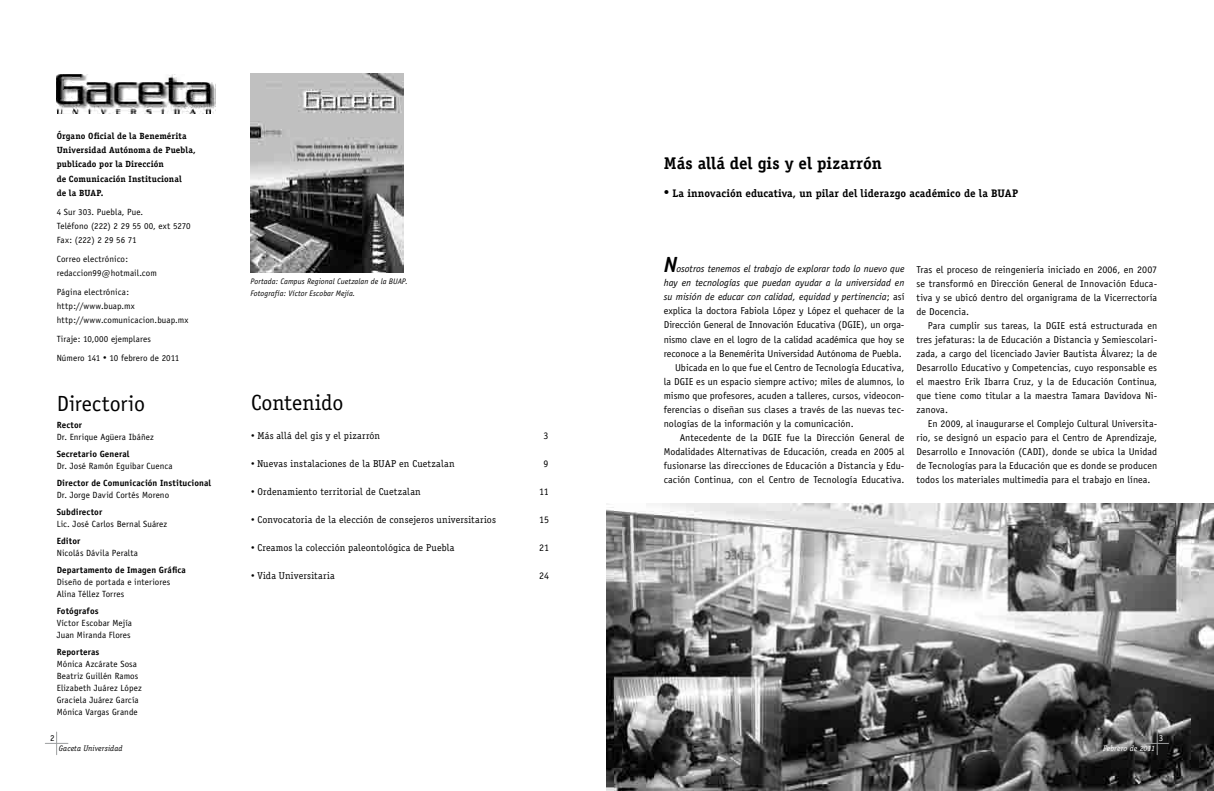
<style>
.page{position:relative;width:1214px;height:791px;background:#fff}
.page>*{position:absolute;margin:0;border:0;box-sizing:border-box;transform-origin:0 0}
.t1{font:22px "Officina Sans";color:#000}
.t2{font:22px "Officina Serif";letter-spacing:-.005em;color:#000}
.t3{font:700 17px "Officina Serif";letter-spacing:.005em;color:#000}
.t4{font:700 11px "Officina Serif";letter-spacing:.005em;color:#000}
.t5{font:10px "Officina Sans";letter-spacing:.005em;color:#000}
.t6{font:10px "Officina Serif";letter-spacing:.01em;color:#000}
.t7{font:italic 10px "Officina Sans";color:#000}
.t8{font:9px/12px "Officina Sans";letter-spacing:.01em;color:#000}
.t9{font:700 9px/14px "Officina Serif";letter-spacing:.01em;color:#000}
.t10{font:700 9px/12px "Officina Sans";letter-spacing:.01em;color:#000}
.t11{font:9px "Officina Sans";color:#fff}
.t12{font:italic 8px/12px "Officina Sans";letter-spacing:.01em;color:#000}
.t13{font:italic 8px "Officina Serif";letter-spacing:.01em;color:#000}
.t14{font:italic 8px "Officina Serif";color:#fff}
.s1{font-family:"Officina Serif";font-size:7px}
.s2{font-weight:700}
.s3{font-weight:400}
.s4{font-size:7px}
.s5{font-weight:700;font-size:22px}
.s6{font-style:normal}
</style>
<div class="page">
<svg style="left:45px;top:732px;width:23px;height:23px"></svg>
<img style="left:607px;top:504px;width:606px;height:287px">
<img style="left:57px;top:74px;width:158px;height:40px">
<svg style="left:1145px;top:732px;width:23px;height:23px"></svg>
<img style="left:250px;top:74px;width:154px;height:198px">
<p class="t9" style="left:57px;top:129px;width:140px">Órgano Oficial de la Benemérita<br>Universidad Autónoma de Puebla, publicado por la Dirección<br>de Comunicación Institucional<br>de la BUAP.</p>
<p class="t8" style="left:57px;top:204px;width:136px;line-height:14px">4 Sur 303. Puebla, Pue.<br>Teléfono (222) 2 29 55 00, ext 5270<br>Fax: (222) 2 29 56 71</p>
<p class="t8" style="left:57px;top:251px;width:102px;line-height:14px">Correo electrónico: redaccion99@hotmail.com</p>
<p class="t8" style="left:57px;top:284px;width:133px;line-height:14px">Página electrónica: http://www.buap.mx http://www.comunicacion.buap.mx</p>
<p class="t8" style="left:57px;top:329px;width:124px;line-height:19px">Tiraje: 10,000 ejemplares<br>Número 141 <span class="s1">•</span> 10 febrero de 2011</p>
<p class="t1" style="left:57px;top:390px;width:90px">Directorio</p>
<p class="t8" style="left:57px;top:418px;width:99px"><span class="s2">Rector<br></span>Dr. Enrique Agüera Ibáñez</p>
<p class="t8" style="left:57px;top:447px;width:117px"><span class="s2">Secretario General<br></span>Dr. José Ramón Eguibar Cuenca</p>
<p class="t10" style="left:57px;top:476px;width:156px">Director de Comunicación Institucional<br><span class="s3">Dr. Jorge David Cortés Moreno</span></p>
<p class="t8" style="left:57px;top:505px;width:112px"><span class="s2">Subdirector<br></span>Lic. José Carlos Bernal Suárez</p>
<p class="t8" style="left:57px;top:534px;width:83px"><span class="s2">Editor<br></span>Nicolás Dávila Peralta</p>
<p class="t8" style="left:57px;top:563px;width:131px"><span class="s2">Departamento de Imagen Gráfica<br></span>Diseño de portada e interiores<br>Alina Téllez Torres</p>
<p class="t8" style="left:57px;top:604px;width:77px"><span class="s2">Fotógrafos<br></span>Víctor Escobar Mejía<br>Juan Miranda Flores</p>
<p class="t8" style="left:57px;top:645px;width:87px"><span class="s2">Reporteras<br></span>Mónica Azcárate Sosa<br>Beatriz Guillén Ramos<br>Elizabeth Juárez López<br>Graciela Juárez García<br>Mónica Vargas Grande</p>
<p class="t8" style="left:50px;top:732px;width:6px">2</p>
<p class="t13" style="left:59px;top:744px;width:65px">Gaceta Universidad</p>
<p class="t12" style="left:250px;top:276px;width:159px">Portada: Campus Regional Cuetzalan de la BUAP.<br>Fotografía: Víctor Escobar Mejía.</p>
<p class="t2" style="left:251px;top:389px;width:94px">Contenido</p>
<p class="t6" style="left:251px;top:429px;width:130px"><span class="s4">•</span> Más allá del gis y el pizarrón</p>
<p class="t6" style="left:543px;top:429px;width:6px">3</p>
<p class="t6" style="left:251px;top:457px;width:205px"><span class="s4">•</span> Nuevas instalaciones de la BUAP en Cuetzalan</p>
<p class="t6" style="left:543px;top:457px;width:6px">9</p>
<p class="t6" style="left:251px;top:485px;width:171px"><span class="s4">•</span> Ordenamiento territorial de Cuetzalan</p>
<p class="t6" style="left:539px;top:485px;width:11px">11</p>
<p class="t6" style="left:251px;top:513px;width:246px"><span class="s4">•</span> Convocatoria de la elección de consejeros universitarios</p>
<p class="t6" style="left:539px;top:513px;width:11px">15</p>
<p class="t6" style="left:251px;top:541px;width:205px"><span class="s4">•</span> Creamos la colección paleontológica de Puebla</p>
<p class="t6" style="left:539px;top:541px;width:11px">21</p>
<p class="t6" style="left:251px;top:569px;width:85px"><span class="s4">•</span> Vida Universitaria</p>
<p class="t6" style="left:539px;top:569px;width:11px">24</p>
<p class="t3" style="left:663px;top:152px;width:219px">Más allá del gis y el pizarrón</p>
<p class="t4" style="left:663px;top:186px;width:356px">• La innovación educativa, un pilar del liderazgo académico de la BUAP</p>
<p class="t7" style="left:663px;top:263px;width:242px"><span class="s5">N</span>osotros tenemos el trabajo de explorar todo lo nuevo que</p>
<p class="t7" style="left:663px;top:277px;width:242px">hay en tecnologías que puedan ayudar a la universidad en</p>
<p class="t7" style="left:663px;top:291px;width:242px">su misión de educar con calidad, equidad y pertinencia<span class="s6">; así</span></p>
<p class="t5" style="left:663px;top:305px;width:242px">explica la doctora Fabiola López y López el quehacer de la</p>
<p class="t5" style="left:663px;top:319px;width:242px">Dirección General de Innovación Educativa (DGIE), un orga-</p>
<p class="t5" style="left:663px;top:333px;width:242px">nismo clave en el logro de la calidad académica que hoy se</p>
<p class="t5" style="left:663px;top:347px;width:239px">reconoce a la Benemérita Universidad Autónoma de Puebla.</p>
<p class="t5" style="left:675px;top:361px;width:231px">Ubicada en lo que fue el Centro de Tecnología Educativa,</p>
<p class="t5" style="left:663px;top:375px;width:242px">la DGIE es un espacio siempre activo; miles de alumnos, lo</p>
<p class="t5" style="left:663px;top:389px;width:242px">mismo que profesores, acuden a talleres, cursos, videocon-</p>
<p class="t5" style="left:663px;top:403px;width:242px">ferencias o diseñan sus clases a través de las nuevas tec-</p>
<p class="t5" style="left:663px;top:417px;width:191px">nologías de la información y la comunicación.</p>
<p class="t5" style="left:679px;top:431px;width:226px">Antecedente de la DGIE fue la Dirección General de</p>
<p class="t5" style="left:663px;top:445px;width:242px">Modalidades Alternativas de Educación, creada en 2005 al</p>
<p class="t5" style="left:663px;top:459px;width:242px">fusionarse las direcciones de Educación a Distancia y Edu-</p>
<p class="t5" style="left:663px;top:473px;width:242px">cación Continua, con el Centro de Tecnología Educativa.</p>
<p class="t5" style="left:916px;top:263px;width:242px">Tras el proceso de reingeniería iniciado en 2006, en 2007</p>
<p class="t5" style="left:916px;top:277px;width:242px">se transformó en Dirección General de Innovación Educa-</p>
<p class="t5" style="left:916px;top:291px;width:242px">tiva y se ubicó dentro del organigrama de la Vicerrectoría</p>
<p class="t5" style="left:916px;top:305px;width:54px">de Docencia.</p>
<p class="t5" style="left:927px;top:319px;width:231px">Para cumplir sus tareas, la DGIE está estructurada en</p>
<p class="t5" style="left:916px;top:333px;width:242px">tres jefaturas: la de Educación a Distancia y Semiescolari-</p>
<p class="t5" style="left:916px;top:347px;width:242px">zada, a cargo del licenciado Javier Bautista Álvarez; la de</p>
<p class="t5" style="left:916px;top:361px;width:242px">Desarrollo Educativo y Competencias, cuyo responsable es</p>
<p class="t5" style="left:916px;top:375px;width:242px">el maestro Erik Ibarra Cruz, y la de Educación Continua,</p>
<p class="t5" style="left:916px;top:389px;width:242px">que tiene como titular a la maestra Tamara Davidova Ni-</p>
<p class="t5" style="left:916px;top:403px;width:33px">zanova.</p>
<p class="t5" style="left:927px;top:417px;width:231px">En 2009, al inaugurarse el Complejo Cultural Universita-</p>
<p class="t5" style="left:916px;top:431px;width:242px">rio, se designó un espacio para el Centro de Aprendizaje,</p>
<p class="t5" style="left:916px;top:445px;width:242px">Desarrollo e Innovación (CADI), donde se ubica la Unidad</p>
<p class="t5" style="left:916px;top:459px;width:242px">de Tecnologías para la Educación que es donde se producen</p>
<p class="t5" style="left:916px;top:473px;width:235px">todos los materiales multimedia para el trabajo en línea.</p>
<p class="t11" style="left:1158px;top:733px;width:6px">3</p>
<p class="t14" style="left:1102px;top:744px;width:53px">Febrero de 2011</p>
</div>
